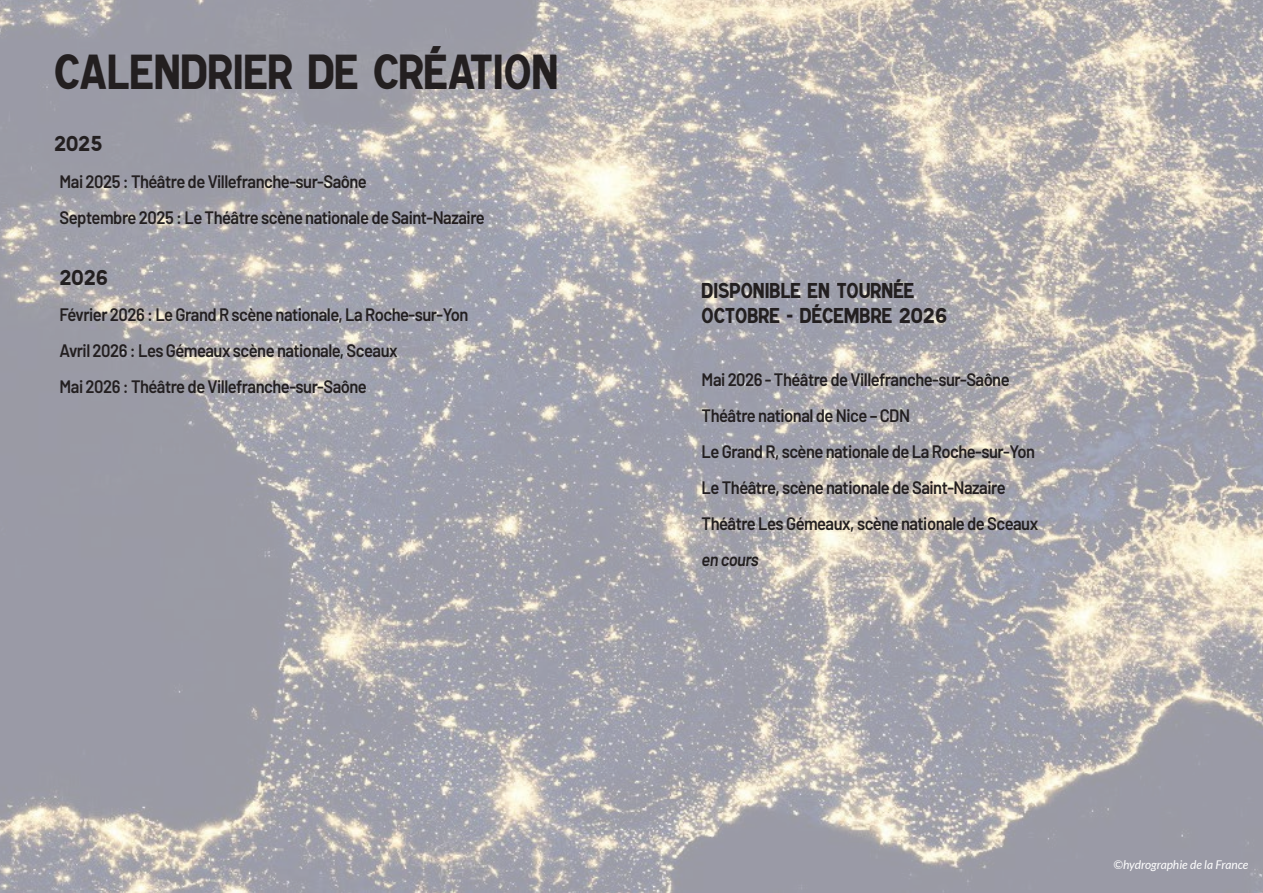
<style>
.page{position:relative;width:1263px;height:893px;background:#fff}
.page>*{position:absolute;margin:0;border:0;box-sizing:border-box;transform-origin:0 0}
.t1{font:48px "Caracteres L1";color:#231f20}
.t2{font:21px "Caracteres L1";color:#231f20}
.t3{font:600 18px "Barlow";letter-spacing:-.03em;color:#231f20;scale:.92 1}
.t4{font:italic 600 18px "Barlow";letter-spacing:-.03em;color:#231f20;scale:.92 1}
.t5{font:italic 12px "Lato";color:#fff}
</style>
<div class="page">
<img style="left:0;top:0;width:1263px;height:893px">
<p class="t1" style="left:54px;top:46px;width:506px">CALENDRIER DE CRÉATION</p>
<p class="t2" style="left:54px;top:133px;width:50px">2025</p>
<p class="t3" style="left:60px;top:168px;width:335px">Mai 2025 : Théâtre de Villefranche-sur-Saône</p>
<p class="t3" style="left:60px;top:204px;width:464px">Septembre 2025 : Le Théâtre scène nationale de Saint-Nazaire</p>
<p class="t2" style="left:60px;top:266px;width:50px">2026</p>
<p class="t3" style="left:60px;top:302px;width:446px">Février 2026 : Le Grand R scène nationale, La Roche-sur-Yon</p>
<p class="t3" style="left:60px;top:338px;width:369px">Avril 2026 : Les Gémeaux scène nationale, Sceaux</p>
<p class="t3" style="left:60px;top:374px;width:335px">Mai 2026 : Théâtre de Villefranche-sur-Saône</p>
<p class="t2" style="left:702px;top:279px;width:214px">DISPONIBLE EN TOURNÉE</p>
<p class="t2" style="left:702px;top:304px;width:247px">OCTOBRE - DÉCEMBRE 2026</p>
<p class="t3" style="left:702px;top:366px;width:336px">Mai 2026 - Théâtre de Villefranche-sur-Saône</p>
<p class="t3" style="left:702px;top:402px;width:228px">Théâtre national de Nice – CDN</p>
<p class="t3" style="left:702px;top:438px;width:364px">Le Grand R, scène nationale de La Roche-sur-Yon</p>
<p class="t3" style="left:702px;top:474px;width:332px">Le Théâtre, scène nationale de Saint-Nazaire</p>
<p class="t3" style="left:702px;top:510px;width:367px">Théâtre Les Gémeaux, scène nationale de Sceaux</p>
<p class="t4" style="left:702px;top:546px;width:64px">en cours</p>
<p class="t5" style="left:1113px;top:858px;width:136px">©hydrographie de la France</p>
</div>
